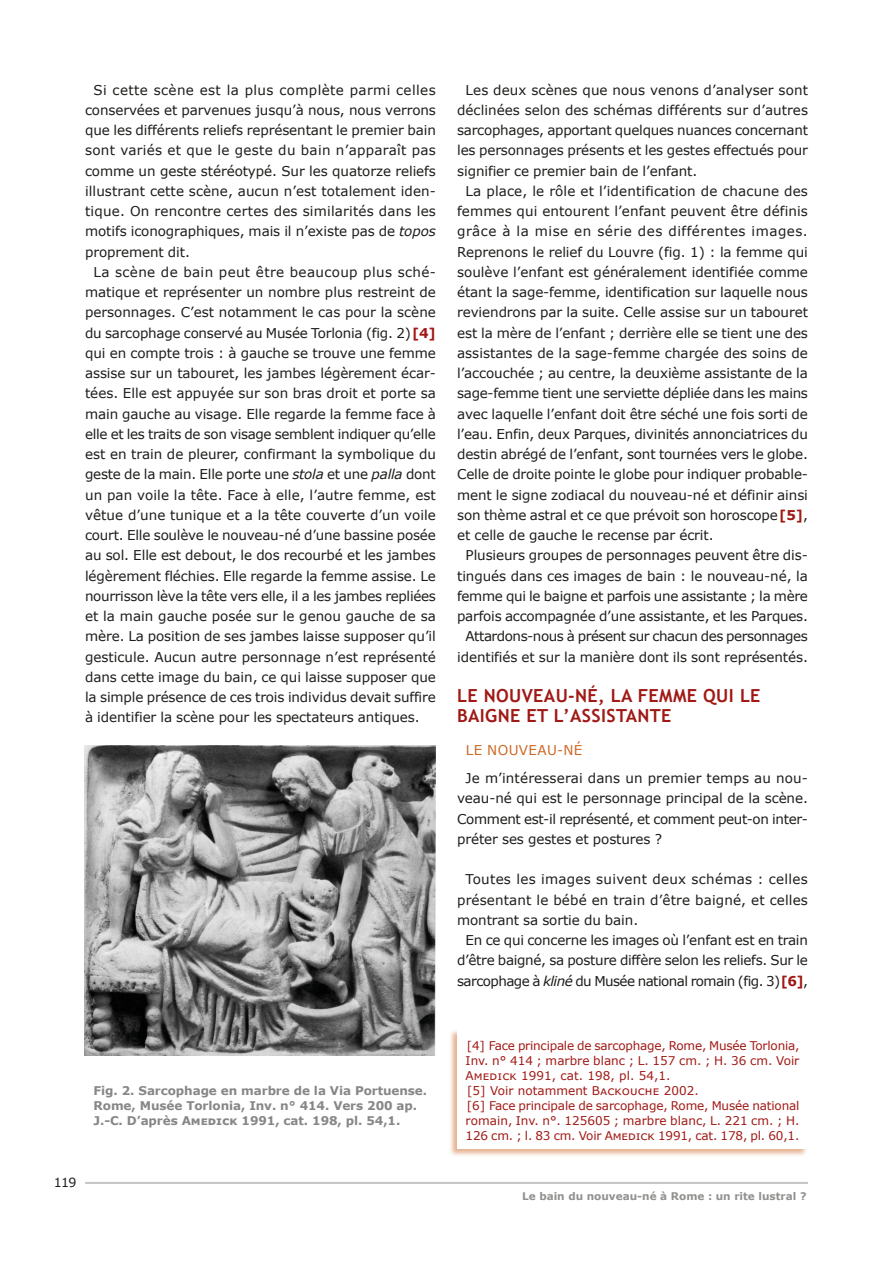
<style>
.page{position:relative;width:893px;height:1263px;background:#fff}
.page>*{position:absolute;margin:0;border:0;box-sizing:border-box;transform-origin:0 0}
.t1{font:700 18px/20.2px "Trebuchet MS";letter-spacing:.02em;color:#a01915}
.t2{font:13.5px/20.2px "Verdana";letter-spacing:-.01em;color:#1d1d1b;text-align:justify}
.t3{font:13.5px "Verdana";letter-spacing:.03em;color:#cc6928}
.t4{font:12.6px "Verdana";color:#1d1d1b}
.t5{font:12px/15px "Verdana";letter-spacing:-.015em;color:#a01915}
.t6{font:700 12px/15px "Verdana";letter-spacing:-.005em;color:#878787}
.t7{font:700 10.5px "Verdana";color:#919190}
.s1{font-style:italic}
.s2{font-weight:700;color:#a01915}
</style>
<div class="page">
<hr style="left:85px;top:1182px;width:723px;height:2px;background:#c7c7c6">
<div style="left:448px;top:1028px;width:360px;height:129px;background:#cc6928;opacity:.5"></div>
<div style="left:457px;top:1029px;width:351px;height:119px;background:#fff"></div>
<img style="left:84px;top:745px;width:352px;height:310px">
<p class="t2" style="left:85px;top:79px;width:352px;text-indent:9px">Si cette scène est la plus complète parmi celles conservées et parvenues jusqu’à nous, nous verrons que les différents reliefs représentant le premier bain sont variés et que le geste du bain n’apparaît pas comme un geste stéréotypé. Sur les quatorze reliefs illustrant cette scène, aucun n’est totalement iden&shy;tique. On rencontre certes des similarités dans les motifs iconographiques, mais il n’existe pas de <span class="s1">topos </span>proprement dit.</p>
<p class="t2" style="left:85px;top:262px;width:352px;text-indent:9px">La scène de bain peut être beaucoup plus sché&shy;matique et représenter un nombre plus restreint de personnages. C’est notamment le cas pour la scène du sarcophage conservé au Musée Torlonia (fig. 2)<span class="s2">[4] </span>qui en compte trois : à gauche se trouve une femme assise sur un tabouret, les jambes légèrement écar&shy;tées. Elle est appuyée sur son bras droit et porte sa main gauche au visage. Elle regarde la femme face à elle et les traits de son visage semblent indiquer qu’elle est en train de pleurer, confirmant la symbolique du geste de la main. Elle porte une <span class="s1">stola</span> et une <span class="s1">palla</span> dont un pan voile la tête. Face à elle, l’autre femme, est vêtue d’une tunique et a la tête couverte d’un voile court. Elle soulève le nouveau-né d’une bassine posée au sol. Elle est debout, le dos recourbé et les jambes légèrement fléchies. Elle regarde la femme assise. Le nourrisson lève la tête vers elle, il a les jambes repliées et la main gauche posée sur le genou gauche de sa mère. La position de ses jambes laisse supposer qu’il gesticule. Aucun autre personnage n’est représenté dans cette image du bain, ce qui laisse supposer que la simple présence de ces trois individus devait suffire à identifier la scène pour les spectateurs antiques.</p>
<p class="t6" style="left:94px;top:1082px;width:335px">Fig. 2. Sarcophage en marbre de la Via Portuense.<br>Rome, Musée Torlonia, Inv. n° 414. Vers 200 ap.<br>J.-C. D’après Amedick 1991, cat. 198, pl. 54,1.</p>
<p class="t4" style="left:54px;top:1173px;width:24px">119</p>
<p class="t2" style="left:457px;top:79px;width:352px;text-indent:9px">Les deux scènes que nous venons d’analyser sont déclinées selon des schémas différents sur d’autres sarcophages, apportant quelques nuances concernant les personnages présents et les gestes effectués pour signifier ce premier bain de l’enfant.</p>
<p class="t2" style="left:457px;top:181px;width:352px;text-indent:9px">La place, le rôle et l’identification de chacune des femmes qui entourent l’enfant peuvent être définis grâce à la mise en série des différentes images.<br>Reprenons le relief du Louvre (fig. 1) : la femme qui soulève l’enfant est généralement identifiée comme étant la sage-femme, identification sur laquelle nous reviendrons par la suite. Celle assise sur un tabouret est la mère de l’enfant ; derrière elle se tient une des assistantes de la sage-femme chargée des soins de l’accouchée ; au centre, la deuxième assistante de la sage-femme tient une serviette dépliée dans les mains avec laquelle l’enfant doit être séché une fois sorti de l’eau. Enfin, deux Parques, divinités annonciatrices du destin abrégé de l’enfant, sont tournées vers le globe.<br>Celle de droite pointe le globe pour indiquer probable&shy;ment le signe zodiacal du nouveau-né et définir ainsi son thème astral et ce que prévoit son horoscope<span class="s2">[5]</span>, et celle de gauche le recense par écrit.</p>
<p class="t2" style="left:457px;top:545px;width:352px;text-align:right">Plusieurs groupes de personnages peuvent être dis&shy;tingués dans ces images de bain : le nouveau-né, la femme qui le baigne et parfois une assistante ; la mère parfois accompagnée d’une assistante, et les Parques.<br>Attardons-nous à présent sur chacun des personnages identifiés et sur la manière dont ils sont représentés.</p>
<h1 class="t1" style="left:457px;top:685px;width:305px">LE NOUVEAU-NÉ, LA FEMME QUI LE<br>BAIGNE ET L’ASSISTANTE</h1>
<p class="t3" style="left:466px;top:740px;width:118px">LE NOUVEAU-NÉ</p>
<p class="t2" style="left:457px;top:768px;width:352px;text-indent:9px">Je m’intéresserai dans un premier temps au nou&shy;veau-né qui est le personnage principal de la scène.<br>Comment est-il représenté, et comment peut-on inter&shy;préter ses gestes et postures ?</p>
<p class="t2" style="left:457px;top:869px;width:352px;text-indent:9px">Toutes les images suivent deux schémas : celles présentant le bébé en train d’être baigné, et celles montrant sa sortie du bain.</p>
<p class="t2" style="left:457px;top:930px;width:352px;text-indent:9px">En ce qui concerne les images où l’enfant est en train d’être baigné, sa posture diffère selon les reliefs. Sur le sarcophage à <span class="s1">kliné</span> du Musée national romain (fig. 3)<span class="s2">[6]</span>,</p>
<p class="t5" style="left:466px;top:1038px;width:335px">[4] Face principale de sarcophage, Rome, Musée Torlonia, Inv. n° 414 ; marbre blanc ; L. 157 cm. ; H. 36 cm. Voir Amedick 1991, cat. 198, pl. 54,1.<br>[5] Voir notamment Backouche 2002.<br>[6] Face principale de sarcophage, Rome, Musée national romain, Inv. n°. 125605 ; marbre blanc, L. 221 cm. ; H.<br>126 cm. ; l. 83 cm. Voir Amedick 1991, cat. 178, pl. 60,1.</p>
<p class="t7" style="left:522px;top:1189px;width:286px">Le bain du nouveau-né à Rome : un rite lustral ?</p>
</div>
